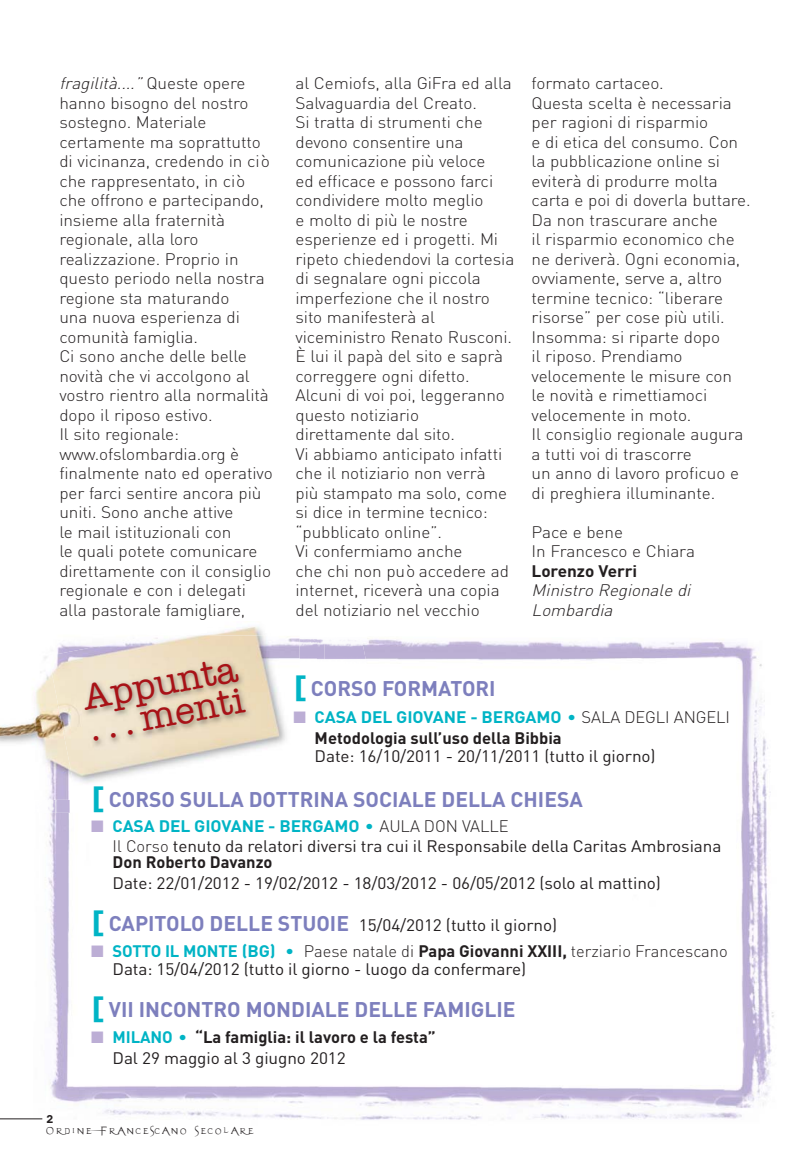
<style>
.page{position:relative;width:808px;height:1170px;background:#fff}
.page>*{position:absolute;margin:0;border:0;box-sizing:border-box;transform-origin:0 0}
.t1{font:37.5px/31.5px "American Typewriter";color:#a81217}
.t2{font:700 21px "DIN";color:#7d7fbd}
.t3{font:300 16.5px/19.5px "DIN";letter-spacing:-.005em;color:#231f20;scale:1.04 1}
.t4{font:16.5px/19.5px "DIN";letter-spacing:-.005em;color:#231f20;scale:1.04 1}
.t5{font:700 16.5px/21px "DIN";color:#231f20}
.t6{font:italic 300 16.5px/19.5px "DIN";color:#231f20;scale:1.04 1}
.t7{font:700 16.5px "DIN";color:#231f20;scale:1.04 1}
.t8{font:15px "Evanescent";letter-spacing:.14em;color:#231f20}
.t9{font:12.9px "DIN Bold Alternate";color:#231f20}
.s1{font-style:italic}
.s2{font-size:30px;color:#00b4c5}
.s3{color:#bcaed5}
.s4{color:#00b4c5}
.s5{font-weight:300}
.s6{font-weight:700;color:#00b4c5}
.s7{font-weight:700;font-size:30px;color:#00b4c5}
.s8{font-weight:700;font-size:21px;color:#7d7fbd}
.s9{font-weight:700}
.s10{font-weight:400}
</style>
<div class="page">
<img style="left:33px;top:640px;width:741px;height:480px">
<hr style="left:0;top:1118px;width:42px;height:1px;background:#231f20">
<img style="left:33px;top:799px;width:43px;height:13px">
<img style="left:283px;top:796px;width:41px;height:16px">
<img style="left:0;top:640px;width:35px;height:159px">
<img style="left:35px;top:640px;width:14px;height:159px">
<img style="left:324px;top:638px;width:65px;height:153px">
<img style="left:79px;top:812px;width:137px;height:26px">
<img style="left:299px;top:638px;width:25px;height:158px">
<img style="left:76px;top:799px;width:207px;height:13px">
<img style="left:208px;top:626px;width:55px;height:9px">
<img style="left:49px;top:635px;width:250px;height:164px">
<p class="t3" style="left:59px;top:76px;width:207px"><span class="s1">fragilità....”</span> Qu este o pe re hanno bisogno del nostro sostegno. Materiale certamente ma soprattutto di vicinanza, credendo in ciò che rappresentato, in ciò che offrono e partecipando, insieme alla fraternità regionale, alla loro realizzazione. Proprio in questo periodo nella nostra regione sta maturando<br>una nuova esperienza di comunità famiglia.<br>Ci sono anche delle belle novità che vi accolgono al vostro rientro alla normalità dopo il riposo estivo.<br>Il sito regionale: www.ofslombardia.org è finalmente nato ed operativo per farci sentire ancora più uniti. Sono anche attive<br>le mail istituzionali con<br>le quali potete comunicare direttamente con il consiglio regionale e con i delegati alla pastorale famigliare,</p>
<p class="t3" style="left:295px;top:76px;width:212px">al Cemiofs, alla GiFra ed alla<br>Salvaguardia del Creato.<br>Si tratta di strumenti che devono consentire una comunicazione più veloce<br>ed efficace e possono farci condividere molto meglio<br>e molto di più le nostre esperienze ed i progetti. Mi ripeto chiedendovi la cortesia di segnalare ogni piccola imperfezione che il nostro sito manifesterà al viceministro Renato Rusconi.<br>È lui il papà del sito e saprà correggere ogni difetto.<br>Alcuni di voi poi, leggeranno questo notiziario direttamente dal sito.<br>Vi abbiamo anticipato infatti che il notiziario non verrà<br>più stampato ma solo, come si dice in termine tecnico: “pubblicato online”.<br>Vi confermiamo anche<br>che chi non può accedere ad internet, riceverà una copia del notiziario nel vecchio</p>
<p class="t3" style="left:531px;top:76px;width:212px">formato cartaceo.<br>Questa scelta è necessaria per ragioni di risparmio<br>e di etica del consumo. Con la pubblicazione online si eviterà di produrre molta carta e poi di doverla buttare.<br>Da non trascurare anche<br>il risparmio economico che ne deriverà. Ogni economia, ovviamente, serve a, altro termine tecnico: “liberare risorse” per cose più utili.<br>Insomma: si riparte dopo<br>il riposo. Prendiamo velocemente le misure con<br>le novità e rimettiamoci velocemente in moto.<br>Il consiglio regionale augura a tutti voi di trascorre<br>un anno di lavoro proficuo e di preghiera illuminante.</p>
<p class="t3" style="left:531px;top:524px;width:158px">Pace e bene<br>In Francesco e Chiara</p>
<p class="t7" style="left:531px;top:565px;width:103px">Lorenzo Verri</p>
<p class="t6" style="left:531px;top:583px;width:157px">Ministro Regionale di<br>Lombardia</p>
<h1 class="t1" style="left:80px;top:682px;width:159px;rotate:-11deg">Appunta . . . menti</h1>
<p class="t2" style="left:293px;top:681px;width:204px"><span class="s2">[</span> CORSO FORMATORI</p>
<p class="t5" style="left:314px;top:708px;width:417px;text-indent:-21px"><span class="s3">■</span> <span class="s4">CASA DEL GIOVANE - BERGAMO •</span> <span class="s5">SALA DEGLI ANGELI<br></span>Metodologia sull’uso della Bibbia</p>
<p class="t4" style="left:314px;top:748px;width:329px">Date: 16/10/2011 - 20/11/2011 (tutto il giorno)</p>
<p class="t2" style="left:91px;top:792px;width:493px"><span class="s2">[</span> CORSO SULLA DOTTRINA SOCIALE DELLA CHIESA</p>
<p class="t4" style="left:112px;top:818px;width:587px;text-indent:-21px"><span class="s3">■</span> <span class="s6">CASA DEL GIOVANE - BERGAMO •</span> <span class="s5">AULA DON VALLE<br>Il Corso</span> tenuto da relatori diversi tra cui il Responsabile della Caritas Ambrosiana</p>
<p class="t5" style="left:112px;top:853px;width:161px">Don Roberto Davanzo</p>
<p class="t4" style="left:112px;top:875px;width:529px">Date: 22/01/2012 - 19/02/2012 - 18/03/2012 - 06/05/2012 (solo al mattino)</p>
<p class="t4" style="left:91px;top:917px;width:449px"><span class="s7">[</span> <span class="s8">CAPITOLO DELLE STUOIE</span> 15/04/2012 (tutto il giorno)</p>
<p class="t4" style="left:112px;top:944px;width:593px;line-height:18px;text-indent:-21px"><span class="s3">■</span> <span class="s6">SOTTO IL MONTE (BG) •</span> <span class="s5">Paese natale di</span> <span class="s9">Papa Giovanni XXIII,</span> <span class="s5">terziario Francescano<br></span>Data: 15/04/2012 (tutto il giorno - luogo da confermare)</p>
<p class="t2" style="left:91px;top:1002px;width:426px"><span class="s2">[</span> VII INCONTRO MONDIALE DELLE FAMIGLIE</p>
<p class="t5" style="left:112px;top:1027px;width:325px;text-indent:-21px"><span class="s3">■</span> <span class="s4">MILANO •</span> “La famiglia: il lavoro e la festa”<br><span class="s10">Dal 29 maggio al 3 giugno 2012</span></p>
<p class="t9" style="left:47px;top:1113px;width:9px">2</p>
<p class="t8" style="left:47px;top:1120px;width:209px">Ordine Francescano Secolare</p>
</div>
